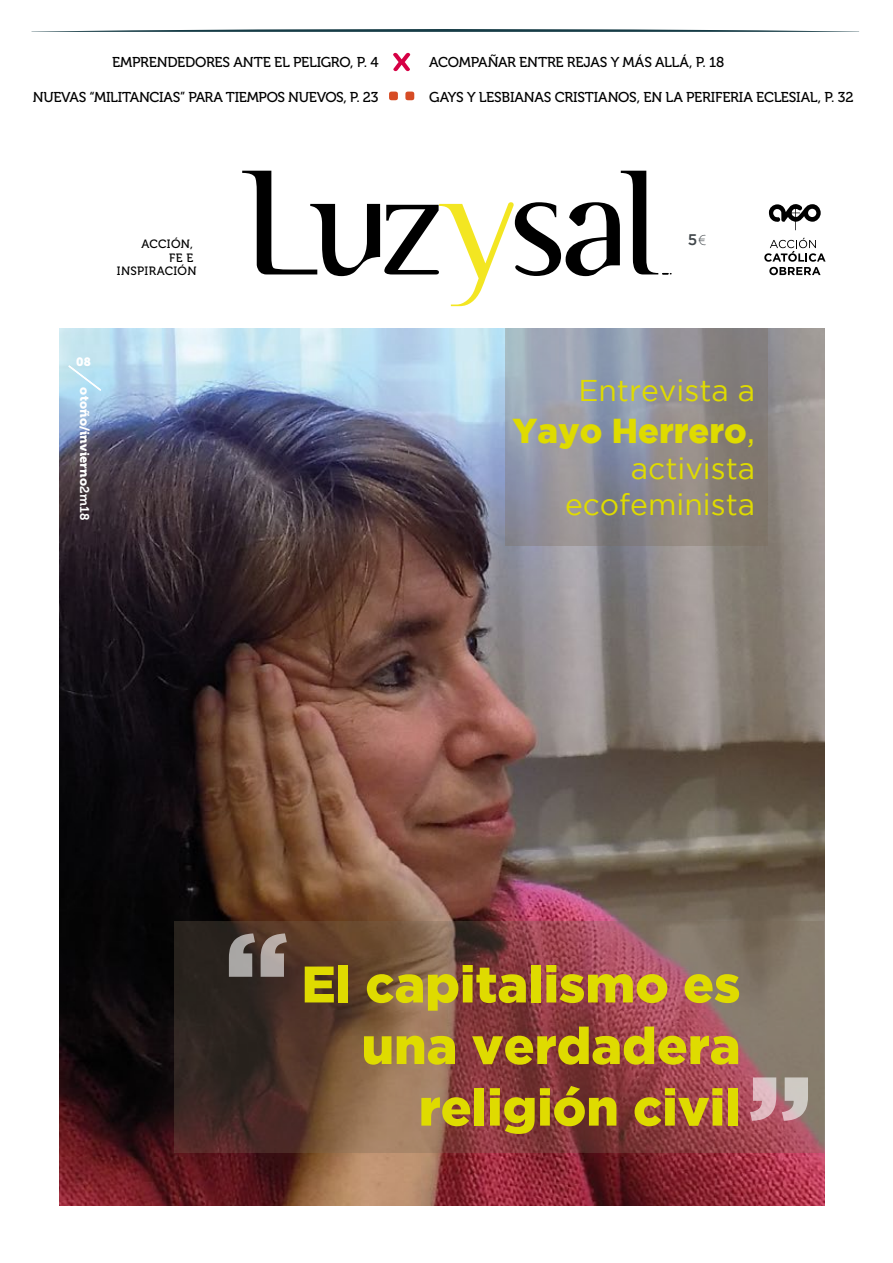
<style>
.page{position:relative;width:893px;height:1263px;background:#fff}
.page>*{position:absolute;margin:0;border:0;box-sizing:border-box;transform-origin:0 0}
.t1{font:149.55px "Binary ITCTT Light";letter-spacing:-.045em;color:#000}
.t2{font:900 119.7px "Gotham";color:#fff}
.t3{font:900 51.3px/61.5px "Gotham";color:#dfdb00;text-align:right}
.t4{font:900 34.5px "Gotham";color:#dfdb00}
.t5{font:30px/36px "Gotham";color:#dfdb00;text-align:right}
.t6{font:500 15.3px "Gotham";color:#40464a}
.t7{font:14.25px "Museo 500";letter-spacing:-.02em;color:#000}
.t8{font:12.75px "Museo 900";letter-spacing:.015em;color:#fff}
.t9{font:12px/13.5px "Museo 500";letter-spacing:.025em;color:#000;text-align:right}
.t10{font:12px "Museo 900";color:#fff}
.s1{font-family:"Museo 700"}
.s2{color:rgb(243 229 23/.95)}
.s3{font-family:"Museo 100";font-weight:400;font-size:14.25px}
.s4{font-weight:400}
</style>
<div class="page">
<img style="left:60px;top:328px;width:765px;height:877px">
<svg style="left:174px;top:921px;width:650px;height:231px;background:#7a4a45"></svg>
<svg style="left:506px;top:328px;width:262px;height:218px;background:#8f8f96"></svg>
<svg style="left:389px;top:92px;width:25px;height:8px"></svg>
<svg style="left:32px;top:29px;width:827px;height:3px"></svg>
<svg style="left:393px;top:53px;width:17px;height:18px"></svg>
<svg style="left:610px;top:501px;width:12px;height:1px"></svg>
<svg style="left:769px;top:204px;width:52px;height:26px"></svg>
<svg style="left:764px;top:238px;width:62px;height:37px"></svg>
<svg style="left:67px;top:364px;width:36px;height:28px"></svg>
<p class="t7" style="left:112px;top:55px;width:268px">EMPRENDEDORES ANTE EL PELIGRO, P. 4</p>
<p class="t7" style="left:429px;top:55px;width:297px">ACOMPAÑAR ENTRE REJAS Y MÁS ALLÁ, P. 18</p>
<p class="t7" style="left:33px;top:89px;width:347px">NUEVAS “MILITANCIAS” PARA TIEMPOS NUEVOS, P. 23</p>
<p class="t7" style="left:429px;top:89px;width:426px">GAYS Y LESBIANAS CRISTIANOS, EN LA PERIFERIA ECLESIAL, P. 32</p>
<p class="t10" style="left:76px;top:355px;width:16px">08</p>
<p class="t8" style="left:92px;top:387px;width:134px;rotate:90deg">otoño/invierno<span class="s1">2m18</span></p>
<h1 class="t1" style="left:242px;top:136px;width:419px">Luz<span class="s2">y</span>sal</h1>
<p class="t9" style="left:142px;top:237px;width:53px">ACCIÓN,</p>
<p class="t6" style="left:688px;top:231px;width:20px">5<span class="s3">€</span></p>
<p class="t9" style="left:117px;top:251px;width:81px">FE E<br>INSPIRACIÓN</p>
<h3 class="t5" style="left:578px;top:372px;width:178px">Entrevista a</h3>
<h3 class="t4" style="left:512px;top:410px;width:244px">Yayo Herrero<span class="s4">,</span></h3>
<h3 class="t5" style="left:565px;top:450px;width:192px">activista ecofeminista</h3>
<h2 class="t2" style="left:224px;top:906px;width:67px">“</h2>
<h3 class="t3" style="left:302px;top:952px;width:440px">El capitalismo es una verdadera religión civil</h3>
<h2 class="t2" style="left:747px;top:1050px;width:67px">”</h2>
</div>
